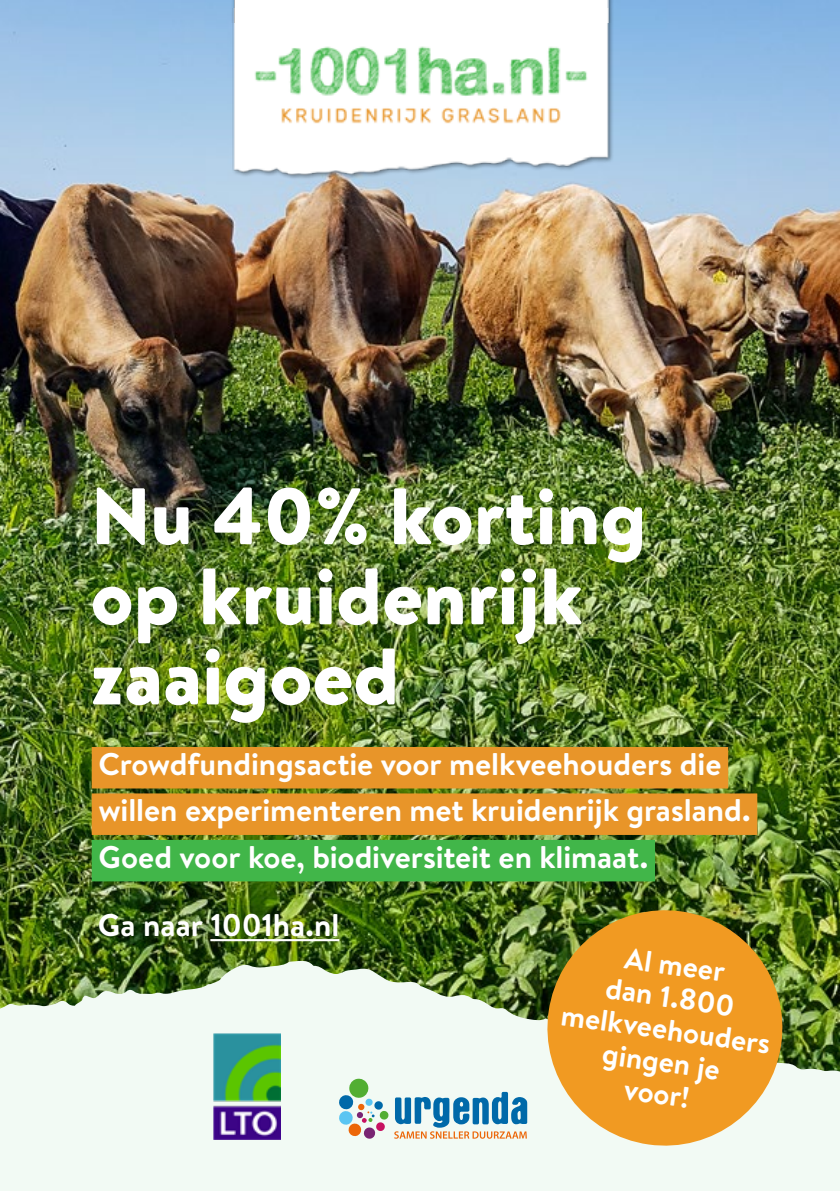
<style>
.page{position:relative;width:840px;height:1191px;background:#fff}
.page>*{position:absolute;margin:0;border:0;box-sizing:border-box;transform-origin:0 0}
.t1{font:900 79.8px/80px "Brandon Text";color:#fff}
.t2{font:700 31.4px/46.4px "Brandon Text";letter-spacing:-.005em;color:#fff}
.t3{font:700 29.6px/32.4px "Brandon Text";color:#fff;text-align:center}
</style>
<div class="page">
<img style="left:0;top:0;width:839px;height:956px">
<svg style="left:0;top:956px;width:839px;height:235px;fill:#f2faf4"></svg>
<div style="left:92px;top:747px;width:635px;height:41px;background:#e89529"></div>
<div style="left:92px;top:793px;width:664px;height:42px;background:#e89529"></div>
<div style="left:92px;top:840px;width:562px;height:41px;background:#41b649"></div>
<svg style="left:338px;top:1077px;width:189px;height:62px"></svg>
<img style="left:213px;top:1033px;width:68px;height:106px">
<img style="left:227px;top:22px;width:386px;height:160px">
<img style="left:227px;top:0;width:386px;height:22px">
<svg style="left:539px;top:902px;width:250px;height:251px;background:#d7a041"></svg>
<hr style="left:210px;top:939px;width:129px;height:2px;background:#fff">
<h1 class="t1" style="left:90px;top:475px;width:557px">Nu 40% korting op kruidenrijk zaaigoed</h1>
<p class="t2" style="left:98px;top:740px;width:653px">Crowdfundingsactie voor melkveehouders die willen experimenteren met kruidenrijk grasland.<br>Goed voor koe, biodiversiteit en klimaat.</p>
<p class="t2" style="left:98px;top:901px;width:243px">Ga naar 1001ha.nl</p>
<p class="t3" style="left:572px;top:933px;width:212px;rotate:8deg">Al meer<br>dan 1.800 melkveehouders gingen je<br>voor!</p>
</div>
